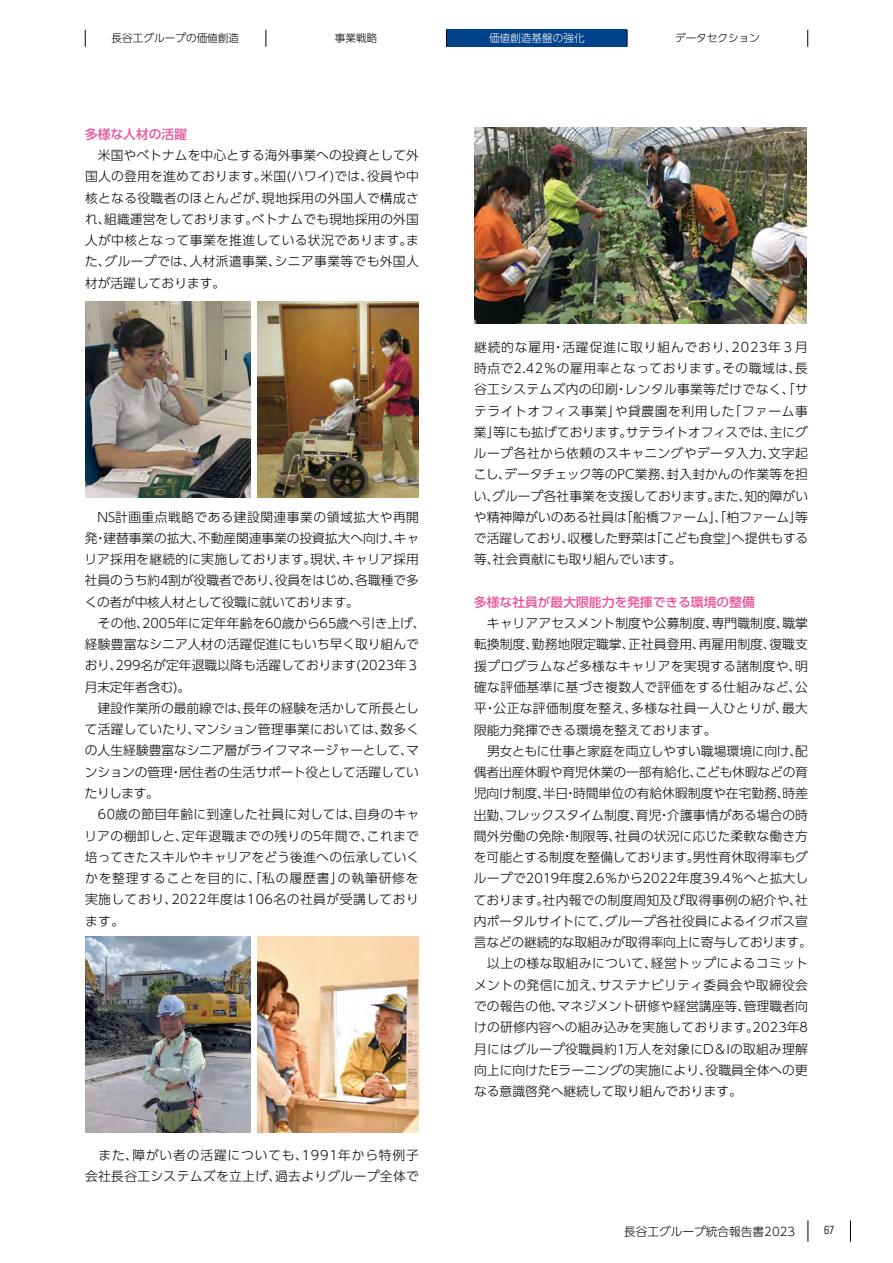
<style>
.page{position:relative;width:893px;height:1263px;background:#fff}
.page>*{position:absolute;margin:0;border:0;box-sizing:border-box;transform-origin:0 0}
.t1{font:300 12.75px/21.3px "UD Shin Go Pr 6 N";letter-spacing:.005em;color:#000;text-align:justify}
.t2{font:300 12.75px/21.3px "UD Shin Go Pr 6 N";letter-spacing:.025em;color:#000}
.t3{font:500 12.75px "UD Shin Go Pr 6 N";color:#e85298}
.t4{font:300 11.7px "UD Shin Go Pr 6 N";color:#000}
.t5{font:300 condensed 11.7px "Univers LT Std";color:#000}
.t6{font:300 10.65px "UD Shin Go Pr 6 N";color:#000}
.t7{font:300 10.65px "UD Shin Go Pr 6 N";color:#fff}
</style>
<div class="page">
<img style="left:474px;top:128px;width:332px;height:195px">
<img style="left:85px;top:937px;width:166px;height:195px">
<img style="left:85px;top:302px;width:166px;height:195px">
<img style="left:257px;top:302px;width:162px;height:195px">
<img style="left:257px;top:937px;width:162px;height:195px">
<div style="left:446px;top:30px;width:181px;height:17px;background:#00428b"></div>
<svg style="left:807px;top:30px;width:1px;height:17px"></svg>
<svg style="left:446px;top:30px;width:1px;height:17px"></svg>
<svg style="left:627px;top:30px;width:1px;height:17px"></svg>
<svg style="left:266px;top:30px;width:1px;height:17px"></svg>
<svg style="left:85px;top:30px;width:1px;height:17px"></svg>
<svg style="left:850px;top:1220px;width:1px;height:22px"></svg>
<svg style="left:808px;top:1220px;width:1px;height:22px"></svg>
<p class="t6" style="left:112px;top:30px;width:129px">長谷工グループの価値創造</p>
<p class="t6" style="left:335px;top:30px;width:44px">事業戦略</p>
<p class="t7" style="left:489px;top:30px;width:97px">価値創造基盤の強化</p>
<p class="t6" style="left:675px;top:30px;width:87px">データセクション</p>
<p class="t3" style="left:85px;top:124px;width:104px">多様な人材の活躍</p>
<p class="t1" style="left:85px;top:144px;width:335px;text-indent:13px">米国やベトナムを中心とする海外事業への投資として外国人の登用を進めております。米国(ハワイ)では、役員や中核となる役職者のほとんどが、現地採用の外国人で構成され、組織運営をしております。ベトナムでも現地採用の外国人が中核となって事業を推進している状況であります。また、グループでは、人材派遣事業、シニア事業等でも外国人材が活躍しております。</p>
<p class="t1" style="left:85px;top:506px;width:343px;text-align:left">　NS計画重点戦略である建設関連事業の領域拡大や再開発・建替事業の拡大、不動産関連事業の投資拡大へ向け、キャリア採用を継続的に実施しております。現状、キャリア採用社員のうち約4割が役職者であり、役員をはじめ、各職種で多くの者が中核人材として役職に就いております。<br>　その他、2005年に定年年齢を60歳から65歳へ引き上げ、経験豊富なシニア人材の活躍促進にもいち早く取り組んでおり、299名が定年退職以降も活躍しております(2023年３月末定年者含む)。<br>　建設作業所の最前線では、長年の経験を活かして所長として活躍していたり、マンション管理事業においては、数多くの人生経験豊富なシニア層がライフマネージャーとして、マンションの管理・居住者の生活サポート役として活躍していたりします。<br>　60歳の節目年齢に到達した社員に対しては、自身のキャリアの棚卸しと、定年退職までの残りの5年間で、これまで培ってきたスキルやキャリアをどう後進への伝承していくかを整理することを目的に、「私の履歴書」の執筆研修を実施しており、2022年度は106名の社員が受講しております。</p>
<p class="t2" style="left:85px;top:1143px;width:335px">　また、障がい者の活躍についても、1991年から特例子会社長谷工システムズを立上げ、過去よりグループ全体で</p>
<p class="t1" style="left:474px;top:336px;width:336px">継続的な雇用・活躍促進に取り組んでおり、2023年３月時点で2.42％の雇用率となっております。その職域は、長谷工システムズ内の印刷・レンタル事業等だけでなく、「サテライトオフィス事業」や貸農園を利用した「ファーム事業」等にも拡げております。サテライトオフィスでは、主にグループ各社から依頼のスキャニングやデータ入力、文字起こし、データチェック等のPC業務、封入封かんの作業等を担い、グループ各社事業を支援しております。また、知的障がいや精神障がいのある社員は「船橋ファーム」、「柏ファーム」等で活躍しており、収穫した野菜は「こども食堂」へ提供もする等、社会貢献にも取り組んでいます。</p>
<p class="t3" style="left:474px;top:592px;width:282px">多様な社員が最大限能力を発揮できる環境の整備</p>
<p class="t1" style="left:474px;top:612px;width:339px;text-align:left">　キャリアアセスメント制度や公募制度、専門職制度、職掌転換制度、勤務地限定職掌、正社員登用、再雇用制度、復職支援プログラムなど多様なキャリアを実現する諸制度や、明確な評価基準に基づき複数人で評価をする仕組みなど、公平・公正な評価制度を整え、多様な社員一人ひとりが、最大限能力発揮できる環境を整えております。<br>　男女ともに仕事と家庭を両立しやすい職場環境に向け、配偶者出産休暇や育児休業の一部有給化、こども休暇などの育児向け制度、半日・時間単位の有給休暇制度や在宅勤務、時差出勤、フレックスタイム制度、育児・介護事情がある場合の時間外労働の免除・制限等、社員の状況に応じた柔軟な働き方を可能とする制度を整備しております。男性育休取得率もグループで2019年度2.6％から2022年度39.4％へと拡大しております。社内報での制度周知及び取得事例の紹介や、社内ポータルサイトにて、グループ各社役員によるイクボス宣言などの継続的な取組みが取得率向上に寄与しております。　以上の様な取組みについて、経営トップによるコミットメントの発信に加え、サステナビリティ委員会や取締役会での報告の他、マネジメント研修や経営講座等、管理職者向けの研修内容への組み込みを実施しております。2023年8月にはグループ役職員約1万人を対象にD＆Iの取組み理解向上に向けたEラーニングの実施により、役職員全体への更なる意識啓発へ継続して取り組んでおります。</p>
<p class="t4" style="left:624px;top:1221px;width:172px">長谷工グループ統合報告書2023</p>
<p class="t5" style="left:824px;top:1223px;width:12px">67</p>
</div>
